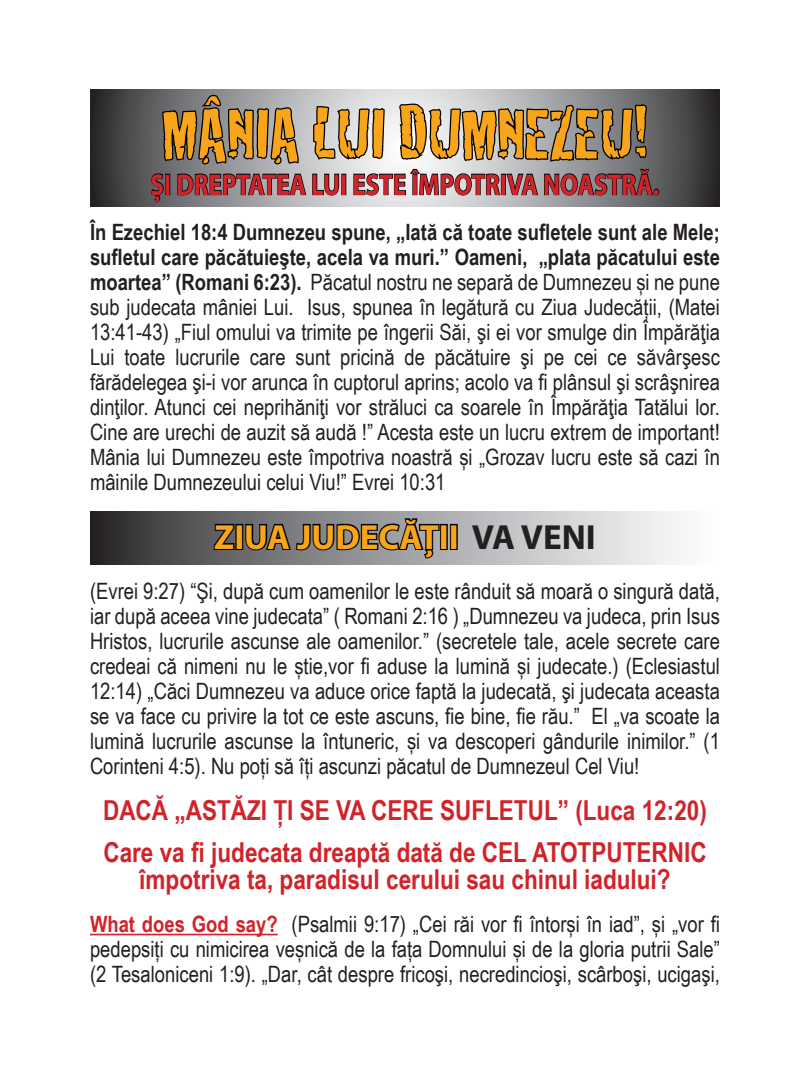
<style>
.page{position:relative;width:810px;height:1080px;background:#fff}
.page>*{position:absolute;margin:0;border:0;box-sizing:border-box;transform-origin:0 0}
.t1{font:72px "Cracked";color:#f9a51b}
.t2{font:700 35px "Myriad Pro";color:#f9a51b}
.t3{font:700 30px "Myriad Pro";color:#d1232a;scale:.83 1}
.t4{font:700 27.5px/41.8px "Arial Narrow";color:#d1232a}
.t5{font:22.5px/25px "Arial Narrow";color:#231f20;text-align:justify}
.s1{font-weight:700}
.s2{color:#231f20}
.s3{font-weight:700;color:#d1232a}
</style>
<div class="page">
<svg style="left:90px;top:511px;width:588px;height:53px;background:#9c9d9f"></svg>
<svg style="left:212px;top:523px;width:24px;height:28px"></svg>
<div style="left:235px;top:524px;width:8px;height:26px;border:2px solid #000"></div>
<svg style="left:244px;top:511px;width:197px;height:49px;background:#67686b"></svg>
<div style="left:440px;top:524px;width:8px;height:26px;border:2px solid #000"></div>
<div style="left:450px;top:524px;width:8px;height:26px;border:2px solid #000"></div>
<hr style="left:90px;top:934px;width:188px;height:1px;background:#d1232a">
<svg style="left:90px;top:90px;width:630px;height:117px;background:#454446"></svg>
<svg style="left:150px;top:89px;width:509px;height:117px;background:#8a8b8d"></svg>
<h1 class="t1" style="left:162px;top:76px;width:488px">MÂNIA LUI DUMNEZEU!</h1>
<h3 class="t3" style="left:151px;top:165px;width:614px">ȘI DREPTATEA LUI ESTE ÎMPOTRIVA NOASTRĂ.</h3>
<p class="t5" style="left:90px;top:219px;width:632px"><span class="s1">În Ezechiel 18:4 Dumnezeu spune, „Iată că toate sufletele sunt ale Mele; sufletul care păcătuieşte, acela va muri.” Oameni, „plata păcatului este moartea” (Romani 6:23).</span> Păcatul nostru ne separă de Dumnezeu și ne pune sub judecata mâniei Lui. Isus, spunea în legătură cu Ziua Judecății, (Matei 13:41-43) „Fiul omului va trimite pe îngerii Săi, şi ei vor smulge din Împărăţia Lui toate lucrurile care sunt pricină de păcătuire şi pe cei ce săvârşesc fărădelegea şi-i vor arunca în cuptorul aprins; acolo va fi plânsul şi scrâşnirea dinţilor. Atunci cei neprihăniţi vor străluci ca soarele în Împărăţia Tatălui lor.<br>Cine are urechi de auzit să audă !” Acesta este un lucru extrem de important!<br>Mânia lui Dumnezeu este împotriva noastră și „Grozav lucru este să cazi în mâinile Dumnezeului celui Viu!” Evrei 10:31</p>
<h2 class="t2" style="left:214px;top:514px;width:383px">ZIUA JUDECĂȚII <span class="s2">VA VENI</span></h2>
<p class="t5" style="left:90px;top:578px;width:632px">(Evrei 9:27) “Şi, după cum oamenilor le este rânduit să moară o singură dată, iar după aceea vine judecata” ( Romani 2:16 ) „Dumnezeu va judeca, prin Isus Hristos, lucrurile ascunse ale oamenilor.” (secretele tale, acele secrete care credeai că nimeni nu le știe,vor fi aduse la lumină și judecate.) (Eclesiastul 12:14) „Căci Dumnezeu va aduce orice faptă la judecată, şi judecata aceasta se va face cu privire la tot ce este ascuns, fie bine, fie rău.” El „va scoate la lumină lucrurile ascunse la întuneric, și va descoperi gândurile inimilor.” (1<br>Corinteni 4:5). Nu poți să îți ascunzi păcatul de Dumnezeul Cel Viu!</p>
<p class="t4" style="left:103px;top:788px;width:605px">DACĂ „ASTĂZI ȚI SE VA CERE SUFLETUL” (Luca 12:20)<br>Care va fi judecata dreaptă dată de CEL ATOTPUTERNIC</p>
<p class="t4" style="left:139px;top:857px;width:533px">împotriva ta, paradisul cerului sau chinul iadului?</p>
<p class="t5" style="left:90px;top:911px;width:632px"><span class="s3">What does God say?</span> (Psalmii 9:17) „Cei răi vor fi întorși în iad”, și „vor fi pedepsiți cu nimicirea veșnică de la fața Domnului și de la gloria putrii Sale” (2 Tesaloniceni 1:9). „Dar, cât despre fricoşi, necredincioşi, scârboşi, ucigaşi,</p>
</div>
